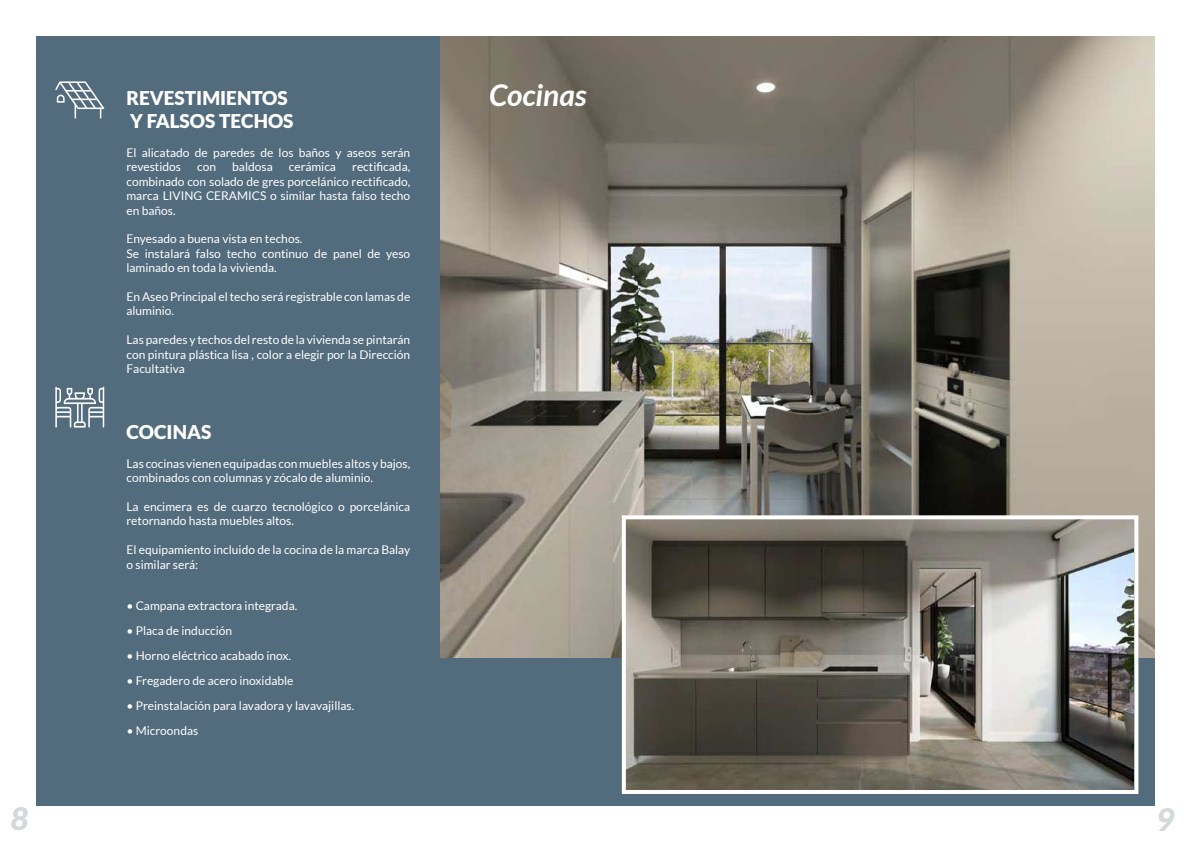
<style>
.page{position:relative;width:1191px;height:842px;background:#fff}
.page>*{position:absolute;margin:0;border:0;box-sizing:border-box;transform-origin:0 0}
.t1{font:italic 900 31px "Lato";color:#d6d9d9}
.t2{font:italic 700 30px "Lato";color:#fff}
.t3{font:900 19px/22.8px "Lato";color:#fff}
.t4{font:12px/14.4px "Lato";color:#fff}
.s1{font-style:italic}
</style>
<div class="page">
<div style="left:36px;top:36px;width:1119px;height:770px;background:#526b7d"></div>
<img style="left:440px;top:36px;width:715px;height:621px">
<svg style="left:55px;top:387px;width:49px;height:41px"></svg>
<img style="left:627px;top:520px;width:506px;height:269px">
<div style="left:622px;top:515px;width:516px;height:279px;border:4px solid #fff"></div>
<svg style="left:55px;top:81px;width:49px;height:38px"></svg>
<h3 class="t3" style="left:126px;top:87px;width:169px">REVESTIMIENTOS<br>Y FALSOS TECHOS</h3>
<p class="t4" style="left:126px;top:145px;width:285px">El alicatado de paredes de los baños y aseos serán revestidos</p>
<p class="t4" style="left:126px;top:160px;width:285px;text-align:justify;text-indent:226px">rectificada, combinado con solado de gres porcelánico rectificado, marca LIVING CERAMICS o similar hasta falso techo en baños.</p>
<p class="t4" style="left:126px;top:232px;width:285px">Enyesado a buena vista en techos.<br>Se instalará falso techo continuo de panel de yeso laminado en toda la vivienda.</p>
<p class="t4" style="left:126px;top:289px;width:285px">En Aseo Principal el techo será registrable con lamas de aluminio.</p>
<p class="t4" style="left:126px;top:333px;width:285px;text-align:justify">Las paredes y techos del resto de la vivienda se pintarán con pintura plástica lisa , color a elegir por la Dirección Facultativa</p>
<p class="t4" style="left:197px;top:160px;width:20px">con</p>
<p class="t4" style="left:232px;top:160px;width:42px">baldosa</p>
<p class="t4" style="left:289px;top:160px;width:49px">cerámica</p>
<h3 class="t3" style="left:126px;top:420px;width:86px">COCINAS</h3>
<p class="t4" style="left:126px;top:457px;width:285px">Las cocinas vienen equipadas con muebles altos y bajos, combinados con columnas y zócalo de aluminio.</p>
<p class="t4" style="left:126px;top:500px;width:285px">La encimera es de cuarzo tecnológico o porcelánica retornando hasta muebles altos.</p>
<p class="t4" style="left:126px;top:542px;width:285px">El equipamiento incluido de la cocina de la marca Balay o similar será:</p>
<p class="t4" style="left:126px;top:599px;width:172px">• Campana extractora integrada.</p>
<p class="t4" style="left:126px;top:624px;width:107px">• Placa de inducción</p>
<p class="t4" style="left:126px;top:649px;width:166px">• Horno eléctrico acabado inox.</p>
<p class="t4" style="left:126px;top:674px;width:169px">• Fregadero de acero inoxidable</p>
<p class="t4" style="left:126px;top:699px;width:229px">• Preinstalación para lavadora y lavavajillas.</p>
<p class="t4" style="left:126px;top:724px;width:73px"><span class="s1">•</span> Microondas</p>
<h2 class="t2" style="left:489px;top:78px;width:99px">Cocinas</h2>
<h1 class="t1" style="left:10px;top:801px;width:19px">8</h1>
<h1 class="t1" style="left:1156px;top:802px;width:19px">9</h1>
</div>
